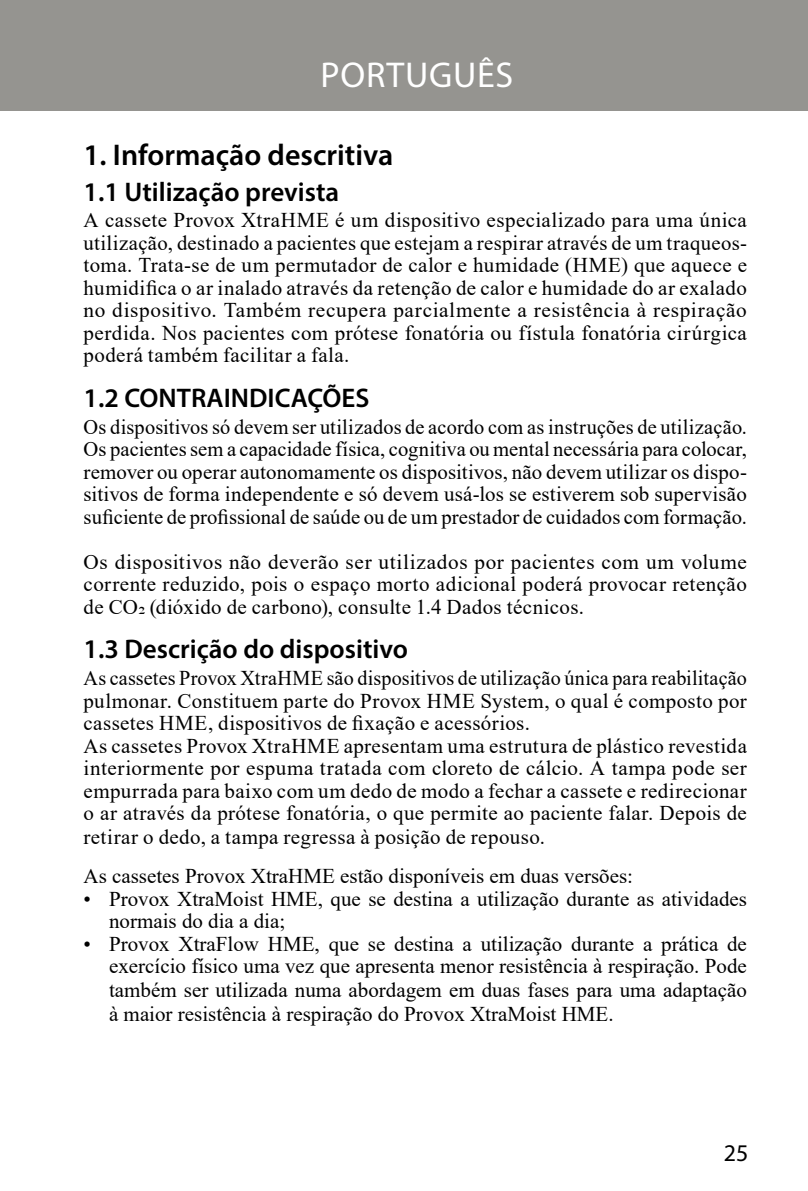
<style>
.page{position:relative;width:808px;height:1191px;background:#fff}
.page>*{position:absolute;margin:0;border:0;box-sizing:border-box;transform-origin:0 0}
.t1{font:36px "Myriad Pro";letter-spacing:.02em;color:#fff}
.t2{font:600 30px "Myriad Pro";color:#000}
.t3{font:600 27px "Myriad Pro";color:#000}
.t4{font:24px "Myriad Pro";color:#000}
.t5{font:21px/22.5px "Times New Roman";letter-spacing:.015em;color:#000;text-align:justify}
.t6{font:21px/22.8px "Times New Roman";letter-spacing:.015em;color:#000;scale:.96 1}
</style>
<div class="page">
<div style="left:0;top:0;width:808px;height:111px;background:#959490"></div>
<h1 class="t1" style="left:321px;top:52px;width:194px">PORTUGUÊS</h1>
<h2 class="t2" style="left:84px;top:135px;width:311px">1. Informação descritiva</h2>
<p class="t3" style="left:84px;top:174px;width:257px">1.1 Utilização prevista</p>
<p class="t5" style="left:84px;top:208px;width:665px">A cassete Provox XtraHME é um dispositivo especializado para uma única utilização, destinado a pacientes que estejam a respirar através de um traqueos&shy;toma. Trata-se de um permutador de calor e humidade (HME) que aquece e humidifica o ar inalado através da retenção de calor e humidade do ar exalado no dispositivo. Também recupera parcialmente a resistência à respiração perdida. Nos pacientes com prótese fonatória ou fístula fonatória cirúrgica poderá também facilitar a fala.</p>
<p class="t3" style="left:84px;top:381px;width:287px">1.2 CONTRAINDICAÇÕES</p>
<p class="t5" style="left:84px;top:415px;width:665px">Os dispositivos só devem ser utilizados de acordo com as instruções de utilização.<br>Os pacientes sem a capacidade física, cognitiva ou mental necessária para colocar, remover ou operar autonomamente os dispositivos, não devem utilizar os dispo&shy;sitivos de forma independente e só devem usá-los se estiverem sob supervisão suficiente de profissional de saúde ou de um prestador de cuidados com formação.</p>
<p class="t5" style="left:84px;top:550px;width:665px">Os dispositivos não deverão ser utilizados por pacientes com um volume corrente reduzido, pois o espaço morto adicional poderá provocar retenção de CO2 (dióxido de carbono), consulte 1.4 Dados técnicos.</p>
<p class="t3" style="left:84px;top:632px;width:326px">1.3 Descrição do dispositivo</p>
<p class="t6" style="left:84px;top:666px;width:692px">As cassetes Provox XtraHME são dispositivos de utilização única para reabilitação pulmonar. Constituem parte do Provox HME System, o qual é composto por cassetes HME, dispositivos de fixação e acessórios.<br>As cassetes Provox XtraHME apresentam uma estrutura de plástico revestida interiormente por espuma tratada com cloreto de cálcio. A tampa pode ser empurrada para baixo com um dedo de modo a fechar a cassete e redirecionar o ar através da prótese fonatória, o que permite ao paciente falar. Depois de retirar o dedo, a tampa regressa à posição de repouso.</p>
<p class="t5" style="left:84px;top:864px;width:551px">As cassetes Provox XtraHME estão disponíveis em duas versões:</p>
<p class="t5" style="left:109px;top:886px;width:639px;text-indent:-26px">• Provox XtraMoist HME, que se destina a utilização durante as atividades normais do dia a dia;</p>
<p class="t5" style="left:109px;top:931px;width:639px;line-height:23.4px;text-indent:-26px">• Provox XtraFlow HME, que se destina a utilização durante a prática de exercício físico uma vez que apresenta menor resistência à respiração. Pode também ser utilizada numa abordagem em duas fases para uma adaptação à maior resistência à respiração do Provox XtraMoist HME.</p>
<p class="t4" style="left:724px;top:1138px;width:26px">25</p>
</div>
